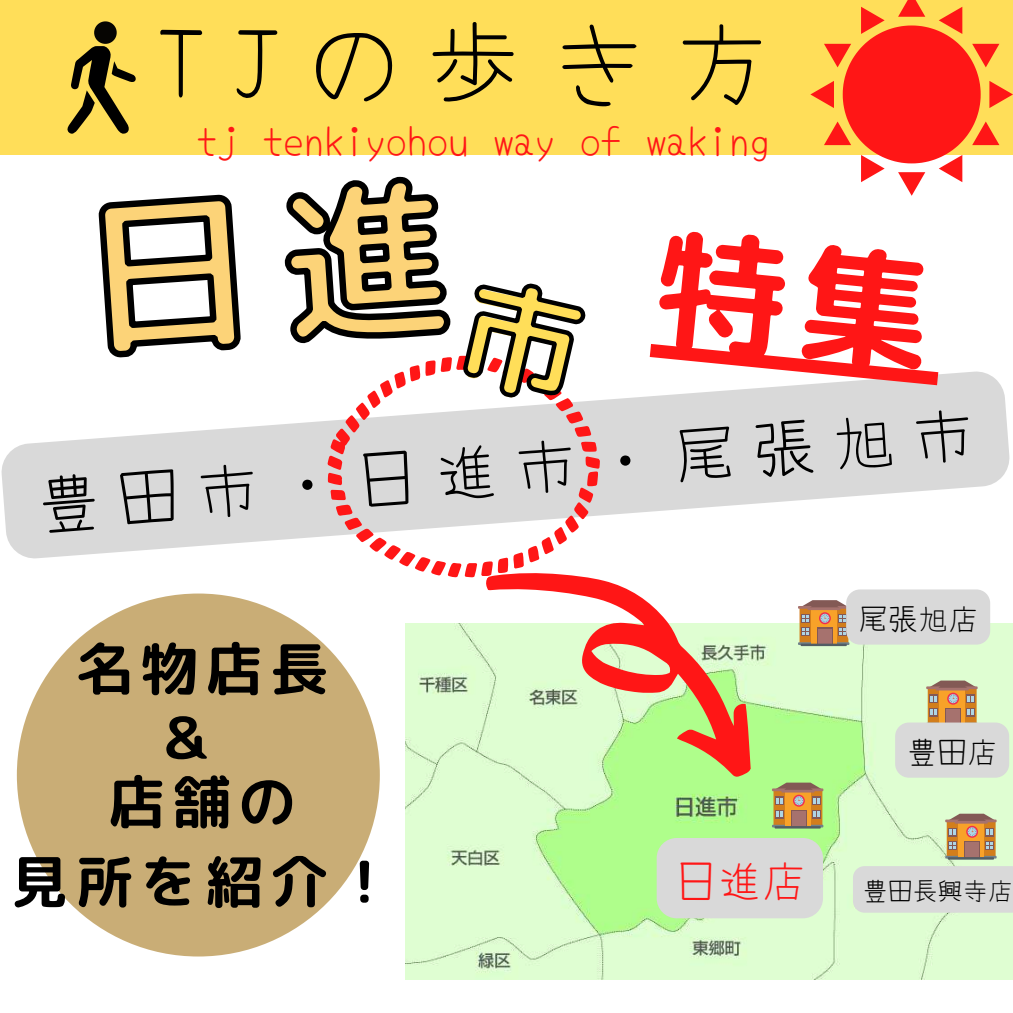
<style>
.page{position:relative;width:1013px;height:1013px;background:#fff}
.page>*{position:absolute;margin:0;border:0;box-sizing:border-box;transform-origin:0 0}
.t1{font:95px "Yomogi";letter-spacing:.29em;color:#000}
.t2{font:62.5px "Yomogi";color:#000}
.t3{font:57.5px/64.2px "rounded mplus 1 p bold";letter-spacing:.13em;color:#000;text-align:center}
.t4{font:43.75px "Yomogi";color:#ff1616}
.t5{font:41.25px "Yomogi";color:#ff1616}
.t6{font:30px "Yomogi";color:#000}
.t7{font:25px "Yomogi";color:#000}
</style>
<div class="page">
<div style="left:0;top:0;width:1012px;height:155px;background:#ffde59"></div>
<svg style="left:67px;top:21px;width:69px;height:113px"></svg>
<img style="left:405px;top:623px;width:607px;height:356px">
<div style="left:17px;top:593px;width:363px;height:363px;background:#c9ad76;border-radius:50%"></div>
<svg style="left:810px;top:0;width:202px;height:196px"></svg>
<svg style="left:1px;top:371px;width:1009px;height:188px;fill:#d9d9d9"></svg>
<svg style="left:471px;top:518px;width:326px;height:264px"></svg>
<svg style="left:773px;top:791px;width:49px;height:33px"></svg>
<hr style="left:772px;top:788px;width:51px;height:3px;background:#a6726e">
<hr style="left:772px;top:824px;width:51px;height:3px;background:#70818a">
<div style="left:785px;top:790px;width:25px;height:36px;background:#f8a229"></div>
<div style="left:791px;top:810px;width:15px;height:16px;background:#a6726e"></div>
<svg style="left:812px;top:810px;width:8px;height:8px"></svg>
<svg style="left:813px;top:810px;width:6px;height:7px"></svg>
<svg style="left:775px;top:810px;width:8px;height:8px"></svg>
<svg style="left:776px;top:810px;width:6px;height:7px"></svg>
<div style="left:812px;top:796px;width:8px;height:9px;background:#835955"></div>
<div style="left:775px;top:796px;width:8px;height:9px;background:#835955"></div>
<svg style="left:775px;top:782px;width:46px;height:22px"></svg>
<hr style="left:774px;top:826px;width:46px;height:2px;background:#525d64">
<svg style="left:649px;top:344px;width:289px;height:41px"></svg>
<div style="left:656px;top:838px;width:167px;height:80px;background:#d9d9d9"></div>
<svg style="left:946px;top:822px;width:49px;height:33px"></svg>
<hr style="left:945px;top:819px;width:51px;height:3px;background:#a6726e">
<hr style="left:945px;top:855px;width:51px;height:3px;background:#70818a">
<div style="left:958px;top:821px;width:25px;height:36px;background:#f8a229"></div>
<div style="left:964px;top:841px;width:16px;height:16px;background:#a6726e"></div>
<svg style="left:985px;top:841px;width:8px;height:8px"></svg>
<svg style="left:986px;top:842px;width:6px;height:6px"></svg>
<svg style="left:948px;top:841px;width:8px;height:8px"></svg>
<svg style="left:949px;top:842px;width:6px;height:6px"></svg>
<div style="left:985px;top:827px;width:8px;height:9px;background:#835955"></div>
<div style="left:948px;top:827px;width:8px;height:9px;background:#835955"></div>
<svg style="left:948px;top:813px;width:47px;height:22px"></svg>
<hr style="left:947px;top:857px;width:47px;height:2px;background:#525d64">
<svg style="left:799px;top:608px;width:49px;height:34px"></svg>
<hr style="left:798px;top:606px;width:51px;height:2px;background:#a6726e">
<hr style="left:798px;top:642px;width:51px;height:3px;background:#70818a">
<div style="left:811px;top:608px;width:25px;height:35px;background:#f8a229"></div>
<svg style="left:817px;top:627px;width:16px;height:16px"></svg>
<svg style="left:838px;top:627px;width:8px;height:9px"></svg>
<svg style="left:839px;top:628px;width:6px;height:7px"></svg>
<svg style="left:801px;top:627px;width:8px;height:9px"></svg>
<svg style="left:802px;top:628px;width:6px;height:7px"></svg>
<div style="left:818px;top:628px;width:6px;height:15px;background:#a6726e"></div>
<div style="left:825px;top:628px;width:6px;height:15px;background:#a6726e"></div>
<svg style="left:819px;top:612px;width:11px;height:12px"></svg>
<svg style="left:801px;top:600px;width:45px;height:22px"></svg>
<hr style="left:800px;top:643px;width:46px;height:3px;background:#525d64">
<svg style="left:927px;top:689px;width:49px;height:33px"></svg>
<hr style="left:926px;top:686px;width:51px;height:3px;background:#a6726e">
<div style="left:939px;top:688px;width:25px;height:36px;background:#f8a229"></div>
<div style="left:945px;top:708px;width:16px;height:16px;background:#a6726e"></div>
<div style="left:966px;top:708px;width:8px;height:8px;background:#835955"></div>
<svg style="left:967px;top:709px;width:7px;height:6px"></svg>
<svg style="left:929px;top:708px;width:8px;height:8px"></svg>
<svg style="left:930px;top:708px;width:6px;height:7px"></svg>
<div style="left:966px;top:694px;width:8px;height:9px;background:#835955"></div>
<div style="left:929px;top:694px;width:8px;height:9px;background:#835955"></div>
<svg style="left:929px;top:680px;width:47px;height:22px"></svg>
<div style="left:846px;top:589px;width:144px;height:55px;background:#d9d9d9;border-radius:14px"></div>
<div style="left:895px;top:722px;width:114px;height:55px;background:#d9d9d9;border-radius:14px"></div>
<div style="left:853px;top:866px;width:159px;height:46px;background:#d9d9d9"></div>
<svg style="left:101px;top:176px;width:338px;height:178px"></svg>
<svg style="left:326px;top:267px;width:275px;height:311px"></svg>
<svg style="left:653px;top:344px;width:279px;height:31px"></svg>
<h1 class="t1" style="left:157px;top:-11px;width:614px">TJの歩き方</h1>
<p class="t5" style="left:196px;top:108px;width:575px">tj tenkiyohou way of waking</p>
<h2 class="t2" style="left:34px;top:452px;width:940px;rotate:-4deg">豊田市・日進市・尾張旭市</h2>
<h3 class="t3" style="left:76px;top:636px;width:254px">名物店長</h3>
<h3 class="t3" style="left:108px;top:705px;width:189px">＆<br>店舗の</h3>
<h3 class="t3" style="left:11px;top:848px;width:384px">見所を紹介！</h3>
<p class="t4" style="left:674px;top:846px;width:133px">日進店</p>
<p class="t6" style="left:858px;top:595px;width:121px">尾張旭店</p>
<p class="t6" style="left:907px;top:728px;width:91px">豊田店</p>
<p class="t7" style="left:863px;top:871px;width:151px">豊田長興寺店</p>
</div>
